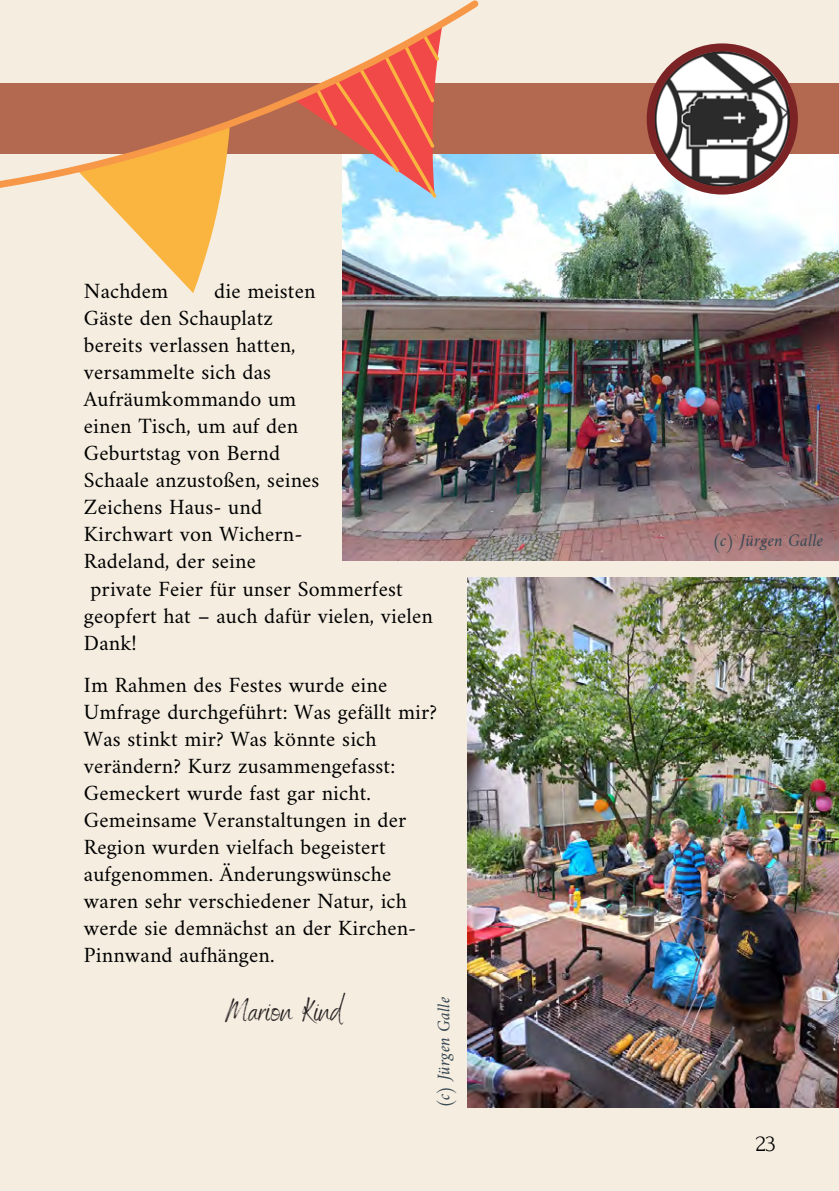
<style>
.page{position:relative;width:839px;height:1191px;background:#fff}
.page>*{position:absolute;margin:0;border:0;box-sizing:border-box;transform-origin:0 0}
.t1{font:32px "Benedict";letter-spacing:.015em;color:#231f20}
.t2{font:23.4px "Forum";color:#000}
.t3{font:22px/27px "Amiri";letter-spacing:.005em;color:#000}
.t4{font:italic 18px "Amiri";color:#394955}
</style>
<div class="page">
<div style="left:0;top:0;width:838px;height:1191px;background:#f5ede0"></div>
<img style="left:342px;top:154px;width:496px;height:407px">
<div style="left:0;top:84px;width:838px;height:70px;background:#b2694f"></div>
<div style="left:646px;top:43px;width:151px;height:152px;background:#7c2326;border-radius:50%"></div>
<img style="left:654px;top:51px;width:135px;height:135px;border-radius:50%">
<svg style="left:110px;top:205px;width:329px;height:117px"></svg>
<svg style="left:0;top:0;width:478px;height:205px"></svg>
<img style="left:467px;top:578px;width:371px;height:529px">
<p class="t3" style="left:84px;top:277px;width:233px;text-indent:130px">die meisten<br>Gäste den Schauplatz bereits verlassen hatten,</p>
<p class="t3" style="left:84px;top:358px;width:237px">versammelte sich das<br>Aufräumkommando um einen Tisch, um auf den<br>Geburtstag von Bernd<br>Schaale anzustoßen, seines<br>Zeichens Haus- und<br>Kirchwart von Wichern-<br>Radeland, der seine</p>
<p class="t3" style="left:84px;top:277px;width:86px">Nachdem</p>
<p class="t3" style="left:84px;top:575px;width:350px">private Feier für unser Sommerfest geopfert hat – auch dafür vielen, vielen<br>Dank!</p>
<p class="t3" style="left:84px;top:671px;width:355px">Im Rahmen des Festes wurde eine Umfrage durchgeführt: Was gefällt mir?<br>Was stinkt mir? Was könnte sich verändern? Kurz zusammengefasst:</p>
<p class="t3" style="left:84px;top:779px;width:334px">Gemeckert wurde fast gar nicht.<br>Gemeinsame Veranstaltungen in der<br>Region wurden vielfach begeistert aufgenommen. Änderungswünsche waren sehr verschiedener Natur, ich werde sie demnächst an der Kirchen-<br>Pinnwand aufhängen.</p>
<p class="t1" style="left:225px;top:990px;width:118px">Marion Kind</p>
<p class="t4" style="left:432px;top:1108px;width:113px;rotate:-90deg">(c) Jürgen Galle</p>
<p class="t4" style="left:712px;top:530px;width:113px">(c) Jürgen Galle</p>
<p class="t2" style="left:755px;top:1131px;width:21px">23</p>
</div>
